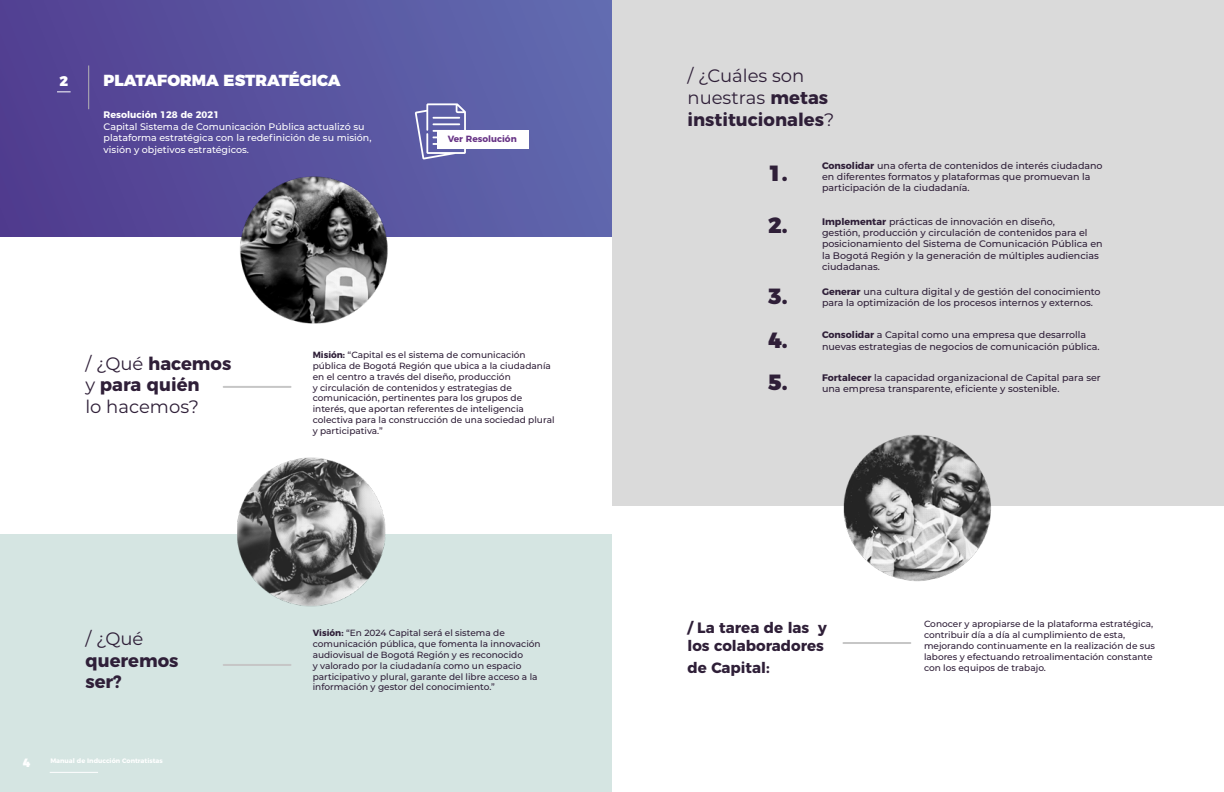
<style>
.page{position:relative;width:1224px;height:792px;background:#fff}
.page>*{position:absolute;margin:0;border:0;box-sizing:border-box;transform-origin:0 0}
.t1{font:900 22px/41.8px "Montserrat";color:#2f1f38}
.t2{font:18px/21.6px "Montserrat";color:#2f1f38}
.t3{font:700 18px/21.6px "Montserrat";color:#2f1f38}
.t4{font:900 16px "Montserrat";color:#fff}
.t5{font:700 15px/18px "Montserrat";color:#2f1f38}
.t6{font:900 14px "Montserrat";color:#fff}
.t7{font:900 12px "Montserrat";color:#fff}
.t8{font:500 9.5px/11.4px "Montserrat";color:#2f1f38}
.t9{font:500 9.5px/11.4px "Montserrat";color:#fff}
.t10{font:700 9.5px "Montserrat";color:#fff}
.t11{font:500 9px/10.8px "Montserrat";color:#2f1f38}
.t12{font:700 9px "Montserrat";color:#683486}
.t13{font:700 6.5px "Montserrat";color:#fff}
.s1{font-weight:700}
</style>
<div class="page">
<div style="left:0;top:0;width:613px;height:237px;background:linear-gradient(to right,#513d90,#616aaf)"></div>
<div style="left:0;top:534px;width:612px;height:258px;background:#d5e5e2"></div>
<div style="left:612px;top:0;width:612px;height:505px;background:#dadada"></div>
<hr style="left:50px;top:772px;width:48px;height:1px;background:#fff">
<svg style="left:57px;top:91px;width:14px;height:1px"></svg>
<hr style="left:88px;top:65px;width:1px;height:44px;background:#b5b4b4">
<svg style="left:415px;top:103px;width:51px;height:56px"></svg>
<img style="left:237px;top:173px;width:151px;height:151px">
<img style="left:237px;top:457px;width:149px;height:150px">
<hr style="left:224px;top:386px;width:67px;height:2px;background:#c6c6c6">
<hr style="left:224px;top:664px;width:67px;height:2px;background:#c6c6c6">
<img style="left:842px;top:434px;width:151px;height:148px">
<hr style="left:843px;top:642px;width:67px;height:2px;background:#c6c6c6">
<div style="left:438px;top:130px;width:91px;height:19px;background:#fff"></div>
<h3 class="t6" style="left:59px;top:69px;width:10px">2</h3>
<h3 class="t4" style="left:104px;top:67px;width:239px">PLATAFORMA ESTRATÉGICA</h3>
<p class="t10" style="left:104px;top:107px;width:117px">Resolución 128 de 2021</p>
<p class="t9" style="left:104px;top:120px;width:269px">Capital Sistema de Comunicación Pública actualizó su plataforma estratégica con la redefinición de su misión, visión y objetivos estratégicos.</p>
<p class="t12" style="left:448px;top:132px;width:70px">Ver Resolución</p>
<h2 class="t2" style="left:85px;top:352px;width:148px">/ ¿Qué <span class="s1">hacemos </span>y <span class="s1">para quién<br></span>lo hacemos?</h2>
<h2 class="t2" style="left:85px;top:627px;width:60px">/ ¿Qué</h2>
<h2 class="t3" style="left:85px;top:648px;width:95px">queremos ser?</h2>
<h3 class="t7" style="left:23px;top:752px;width:9px">4</h3>
<p class="t13" style="left:50px;top:756px;width:114px">Manual de Inducción Contratistas</p>
<p class="t11" style="left:313px;top:349px;width:243px"><span class="s1">Misión:</span> “Capital es el sistema de comunicación pública de Bogotá Región que ubica a la ciudadanía en el centro a través del diseño, producción<br>y circulación de contenidos y estrategias de comunicación, pertinentes para los grupos de interés, que aportan referentes de inteligencia colectiva para la construcción de una sociedad plural y participativa.”</p>
<p class="t11" style="left:313px;top:627px;width:230px"><span class="s1">Visión:</span> “En 2024 Capital será el sistema de comunicación pública, que fomenta la innovación audiovisual de Bogotá Región y es reconocido<br>y valorado por la ciudadanía como un espacio participativo y plural, garante del libre acceso a la información y gestor del conocimiento.”</p>
<h2 class="t2" style="left:687px;top:65px;width:148px">/ ¿Cuáles son nuestras <span class="s1">metas institucionales</span>?</h2>
<h1 class="t1" style="left:768px;top:150px;width:21px">1.</h1>
<p class="t8" style="left:822px;top:159px;width:282px"><span class="s1">Consolidar</span> una oferta de contenidos de interés ciudadano en diferentes formatos y plataformas que promuevan la participación de la ciudadanía.</p>
<h1 class="t1" style="left:768px;top:202px;width:21px">2.</h1>
<p class="t8" style="left:822px;top:215px;width:282px"><span class="s1">Implementar</span> prácticas de innovación en diseño,<br>gestión, producción y circulación de contenidos para el posicionamiento del Sistema de Comunicación Pública en la Bogotá Región y la generación de múltiples audiencias ciudadanas.</p>
<h1 class="t1" style="left:768px;top:273px;width:21px">3.</h1>
<p class="t8" style="left:822px;top:286px;width:280px"><span class="s1">Generar</span> una cultura digital y de gestión del conocimiento para la optimización de los procesos internos y externos.</p>
<h1 class="t1" style="left:768px;top:318px;width:21px">4.<br>5.</h1>
<p class="t8" style="left:822px;top:329px;width:279px"><span class="s1">Consolidar</span> a Capital como una empresa que desarrolla nuevas estrategias de negocios de comunicación pública.</p>
<p class="t8" style="left:822px;top:371px;width:280px"><span class="s1">Fortalecer</span> la capacidad organizacional de Capital para ser una empresa transparente, eficiente y sostenible.</p>
<h3 class="t5" style="left:687px;top:618px;width:141px">/ La tarea de las y los colaboradores</h3>
<h3 class="t5" style="left:687px;top:657px;width:84px">de Capital:</h3>
<p class="t11" style="left:924px;top:618px;width:233px">Conocer y apropiarse de la plataforma estratégica, contribuir día a día al cumplimiento de esta, mejorando continuamente en la realización de sus labores y efectuando retroalimentación constante con los equipos de trabajo.</p>
</div>
